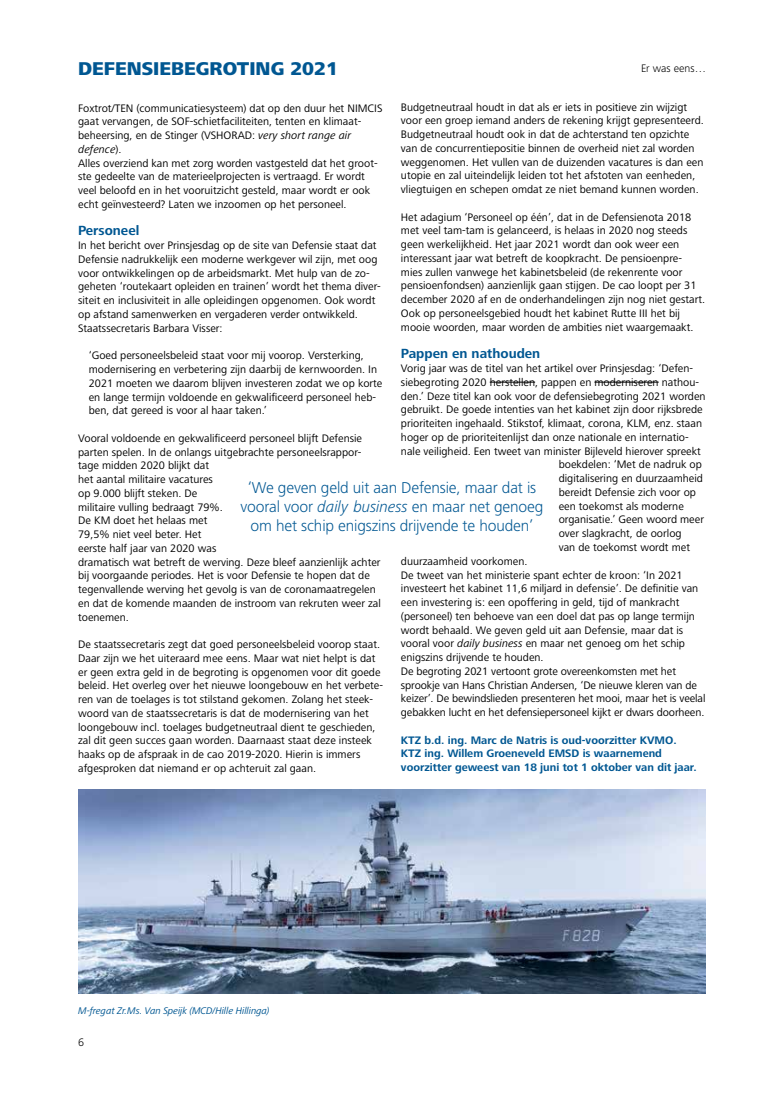
<style>
.page{position:relative;width:784px;height:1110px;background:#fff}
.page>*{position:absolute;margin:0;border:0;box-sizing:border-box;transform-origin:0 0}
.t1{font:800 19.12px "Frutiger Next LT";color:#005792}
.t2{font:300 16.25px/18.8px "Frutiger Next LT";letter-spacing:-.01em;color:#005792;text-align:center}
.t3{font:700 13.75px "Frutiger Next LT";color:#005792}
.t4{font:11.25px/13.8px "Frutiger Next LT";color:#000}
.t5{font:700 11.25px/13.8px "Frutiger Next LT";color:#005792}
.t6{font:300 11.25px "Frutiger Next LT";color:#000}
.t7{font:italic 10px "Frutiger Next LT";letter-spacing:-.01em;color:#005792}
.s1{font-style:italic}
</style>
<div class="page">
<hr style="left:489px;top:382px;width:46px;height:1px;background:#000">
<hr style="left:594px;top:382px;width:64px;height:1px;background:#000">
<img style="left:78px;top:789px;width:627px;height:204px">
<h1 class="t1" style="left:78px;top:57px;width:261px">DEFENSIEBEGROTING 2021</h1>
<p class="t6" style="left:640px;top:62px;width:66px">Er was eens…</p>
<p class="t4" style="left:401px;top:100px;width:304px">Budgetneutraal houdt in dat als er iets in positieve zin wijzigt voor een groep iemand anders de rekening krijgt gepresenteerd.<br>Budgetneutraal houdt ook in dat de achterstand ten opzichte van de concurrentiepositie binnen de overheid niet zal worden weggenomen. Het vullen van de duizenden vacatures is dan een utopie en zal uiteindelijk leiden tot het afstoten van eenheden, vliegtuigen en schepen omdat ze niet bemand kunnen worden.</p>
<p class="t4" style="left:401px;top:210px;width:305px">Het adagium ‘Personeel op één’, dat in de Defensienota 2018 met veel tam-tam is gelanceerd, is helaas in 2020 nog steeds geen werkelijkheid. Het jaar 2021 wordt dan ook weer een interessant jaar wat betreft de koopkracht. De pensioenpre&shy;mies zullen vanwege het kabinetsbeleid (de rekenrente voor pensioenfondsen) aanzienlijk gaan stijgen. De cao loopt per 31 december 2020 af en de onderhandelingen zijn nog niet gestart.<br>Ook op personeelsgebied houdt het kabinet Rutte III het bij mooie woorden, maar worden de ambities niet waargemaakt.</p>
<p class="t3" style="left:401px;top:346px;width:141px">Pappen en nathouden</p>
<p class="t4" style="left:401px;top:361px;width:293px">Vorig jaar was de titel van het artikel over Prinsjesdag: ‘Defen-</p>
<p class="t4" style="left:401px;top:375px;width:299px">siebegroting 2020 herstellen, pappen en moderniseren nathou-</p>
<p class="t4" style="left:401px;top:389px;width:306px">den.’ Deze titel kan ook voor de defensiebegroting 2021 worden</p>
<p class="t4" style="left:401px;top:402px;width:303px">gebruikt. De goede intenties van het kabinet zijn door rijksbrede</p>
<p class="t4" style="left:401px;top:416px;width:302px">prioriteiten ingehaald. Stikstof, klimaat, corona, KLM, enz. staan</p>
<p class="t4" style="left:401px;top:430px;width:289px">hoger op de prioriteitenlijst dan onze nationale en internatio-</p>
<p class="t4" style="left:401px;top:444px;width:301px">nale veiligheid. Een tweet van minister Bijleveld hierover spreekt</p>
<p class="t4" style="left:558px;top:457px;width:144px">boekdelen: ‘Met de nadruk op</p>
<p class="t4" style="left:558px;top:471px;width:146px">digitalisering en duurzaamheid</p>
<p class="t4" style="left:558px;top:485px;width:139px">bereidt Defensie zich voor op</p>
<p class="t4" style="left:558px;top:499px;width:127px">een toekomst als moderne</p>
<p class="t4" style="left:558px;top:512px;width:147px">organisatie.’ Geen woord meer</p>
<p class="t4" style="left:558px;top:526px;width:124px">over slagkracht, de oorlog</p>
<p class="t4" style="left:558px;top:540px;width:133px">van de toekomst wordt met</p>
<p class="t4" style="left:401px;top:554px;width:128px">duurzaamheid voorkomen.</p>
<p class="t4" style="left:401px;top:567px;width:283px">De tweet van het ministerie spant echter de kroon: ‘In 2021</p>
<p class="t4" style="left:401px;top:581px;width:298px">investeert het kabinet 11,6 miljard in defensie’. De definitie van</p>
<p class="t4" style="left:401px;top:595px;width:280px">een investering is: een opoffering in geld, tijd of mankracht</p>
<p class="t4" style="left:401px;top:609px;width:295px">(personeel) ten behoeve van een doel dat pas op lange termijn</p>
<p class="t4" style="left:401px;top:622px;width:284px">wordt behaald. We geven geld uit aan Defensie, maar dat is</p>
<p class="t4" style="left:401px;top:636px;width:285px">vooral voor <span class="s1">daily business</span> en maar net genoeg om het schip</p>
<p class="t4" style="left:401px;top:650px;width:144px">enigszins drijvende te houden.</p>
<p class="t4" style="left:401px;top:664px;width:276px">De begroting 2021 vertoont grote overeenkomsten met het</p>
<p class="t4" style="left:401px;top:677px;width:297px">sprookje van Hans Christian Andersen, ‘De nieuwe kleren van de</p>
<p class="t4" style="left:401px;top:691px;width:306px">keizer’. De bewindslieden presenteren het mooi, maar het is veelal</p>
<p class="t4" style="left:401px;top:705px;width:305px">gebakken lucht en het defensiepersoneel kijkt er dwars doorheen.</p>
<p class="t5" style="left:401px;top:732px;width:297px">KTZ b.d. ing. Marc de Natris is oud-voorzitter KVMO.<br>KTZ ing. Willem Groeneveld EMSD is waarnemend voorzitter geweest van 18 juni tot 1 oktober van dit jaar.</p>
<p class="t4" style="left:78px;top:101px;width:305px">Foxtrot/TEN (communicatiesysteem) dat op den duur het NIMCIS gaat vervangen, de SOF-schietfaciliteiten, tenten en klimaat&shy;beheersing, en de Stinger (VSHORAD: <span class="s1">very short range air defence</span>).<br>Alles overziend kan met zorg worden vastgesteld dat het groot&shy;ste gedeelte van de materieelprojecten is vertraagd. Er wordt veel beloofd en in het vooruitzicht gesteld, maar wordt er ook echt geïnvesteerd? Laten we inzoomen op het personeel.</p>
<p class="t3" style="left:78px;top:223px;width:63px">Personeel</p>
<p class="t4" style="left:78px;top:238px;width:304px">In het bericht over Prinsjesdag op de site van Defensie staat dat Defensie nadrukkelijk een moderne werkgever wil zijn, met oog voor ontwikkelingen op de arbeidsmarkt. Met hulp van de zo&shy;geheten ‘routekaart opleiden en trainen’ wordt het thema diver&shy;siteit en inclusiviteit in alle opleidingen opgenomen. Ook wordt op afstand samenwerken en vergaderen verder ontwikkeld.<br>Staatssecretaris Barbara Visser:</p>
<p class="t4" style="left:89px;top:348px;width:295px">‘Goed personeelsbeleid staat voor mij voorop. Versterking, modernisering en verbetering zijn daarbij de kernwoorden. In 2021 moeten we daarom blijven investeren zodat we op korte en lange termijn voldoende en gekwalificeerd personeel heb&shy;ben, dat gereed is voor al haar taken.’</p>
<p class="t4" style="left:78px;top:431px;width:304px">Vooral voldoende en gekwalificeerd personeel blijft Defensie parten spelen. In de onlangs uitgebrachte personeelsrappor&shy;tage midden 2020 blijkt dat<br>het aantal militaire vacatures<br>op 9.000 blijft steken. De<br>militaire vulling bedraagt 79%.<br>De KM doet het helaas met<br>79,5% niet veel beter. Het<br>eerste half jaar van 2020 was<br>dramatisch wat betreft de werving. Deze bleef aanzienlijk achter bij voorgaande periodes. Het is voor Defensie te hopen dat de tegenvallende werving het gevolg is van de coronamaatregelen en dat de komende maanden de instroom van rekruten weer zal toenemen.</p>
<p class="t4" style="left:78px;top:637px;width:306px">De staatssecretaris zegt dat goed personeelsbeleid voorop staat.<br>Daar zijn we het uiteraard mee eens. Maar wat niet helpt is dat er geen extra geld in de begroting is opgenomen voor dit goede beleid. Het overleg over het nieuwe loongebouw en het verbete&shy;ren van de toelages is tot stilstand gekomen. Zolang het steek&shy;woord van de staatssecretaris is dat de modernisering van het loongebouw incl. toelages budgetneutraal dient te geschieden, zal dit geen succes gaan worden. Daarnaast staat deze insteek haaks op de afspraak in de cao 2019-2020. Hierin is immers afgesproken dat niemand er op achteruit zal gaan.</p>
<h2 class="t2" style="left:240px;top:478px;width:304px">‘We geven geld uit aan Defensie, maar dat is vooral voor <span class="s1">daily business</span> en maar net genoeg om het schip enigszins drijvende te houden’</h2>
<p class="t7" style="left:78px;top:1004px;width:193px">M-fregat Zr.Ms. Van Speijk (MCD/Hille Hillinga)</p>
<p class="t6" style="left:78px;top:1035px;width:7px">6</p>
</div>
